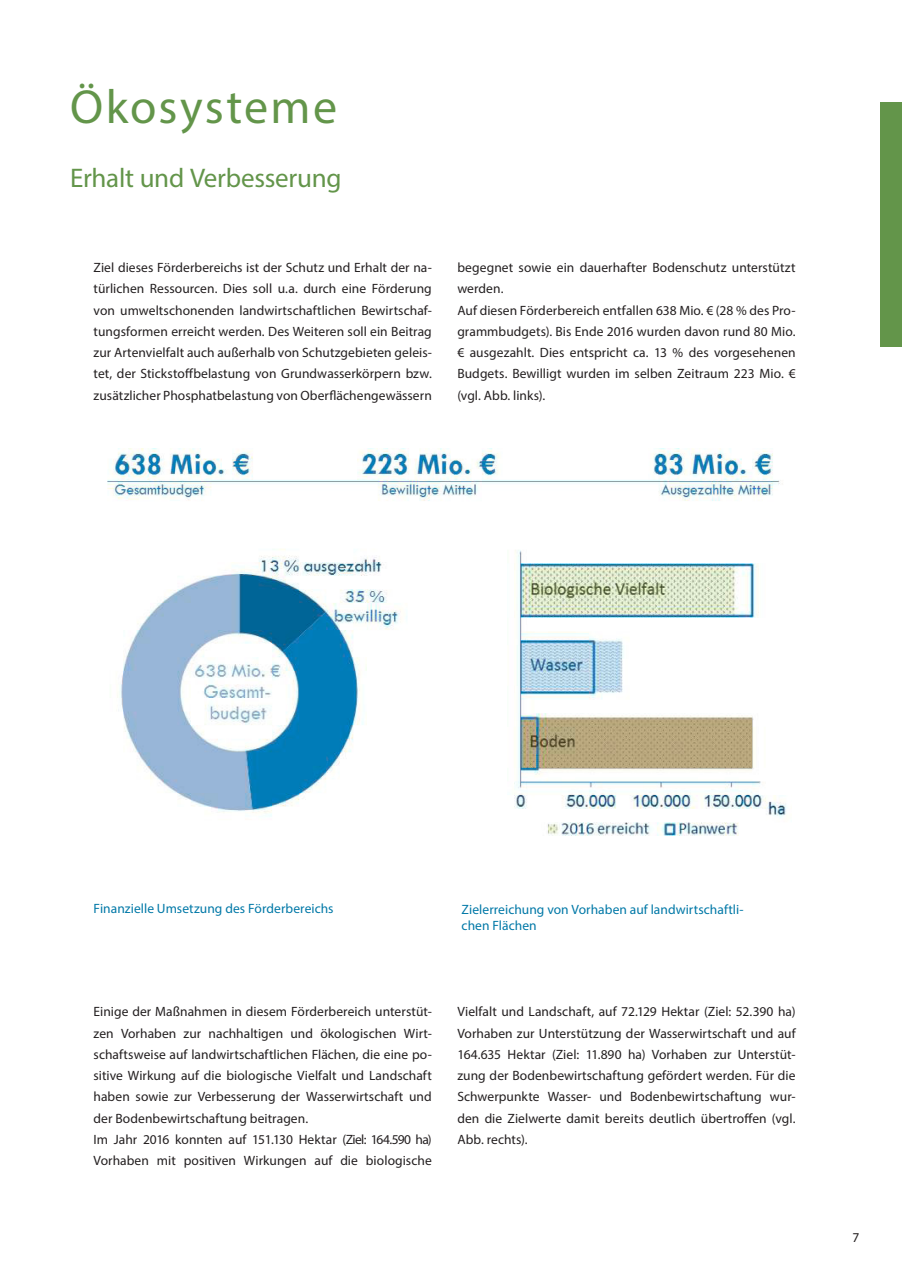
<style>
.page{position:relative;width:902px;height:1280px;background:#fff}
.page>*{position:absolute;margin:0;border:0;box-sizing:border-box;transform-origin:0 0}
.t1{font:48px "Myriad Pro";letter-spacing:.05em;color:#63954a}
.t2{font:27px "Myriad Pro";letter-spacing:-.01em;color:#63954a}
.t3{font:13.5px/21.3px "Myriad Pro";letter-spacing:.005em;color:#231f20;text-align:justify}
.t4{font:13.5px/16.2px "Myriad Pro";letter-spacing:.005em;color:#0078a7}
</style>
<div class="page">
<div style="left:880px;top:102px;width:21px;height:245px;background:#63954a"></div>
<img style="left:117px;top:549px;width:290px;height:268px">
<img style="left:514px;top:550px;width:273px;height:286px">
<img style="left:107px;top:449px;width:676px;height:52px">
<h1 class="t1" style="left:70px;top:78px;width:268px">Ökosysteme</h1>
<h2 class="t2" style="left:70px;top:161px;width:273px">Erhalt und Verbesserung</h2>
<p class="t3" style="left:94px;top:257px;width:340px">Ziel dieses Förderbereichs ist der Schutz und Erhalt der na&shy;türlichen Ressourcen. Dies soll u.a. durch eine Förderung von umweltschonenden landwirtschaftlichen Bewirtschaf&shy;tungsformen erreicht werden. Des Weiteren soll ein Beitrag zur Artenvielfalt auch außerhalb von Schutzgebieten geleis&shy;tet, der Stickstoffbelastung von Grundwasserkörpern bzw. zusätzlicher Phosphatbelastung von Oberflächengewässern</p>
<p class="t3" style="left:457px;top:257px;width:340px;text-align:left">begegnet sowie ein dauerhafter Bodenschutz unterstützt werden.<br>Auf diesen Förderbereich entfallen 638 Mio. € (28 % des Pro&shy;grammbudgets). Bis Ende 2016 wurden davon rund 80 Mio. € ausgezahlt. Dies entspricht ca. 13 % des vorgesehenen Budgets. Bewilligt wurden im selben Zeitraum 223 Mio. € (vgl. Abb. links).</p>
<p class="t4" style="left:94px;top:900px;width:241px">Finanzielle Umsetzung des Förderbereichs</p>
<p class="t4" style="left:461px;top:901px;width:283px">Zielerreichung von Vorhaben auf landwirtschaftli&shy;chen Flächen</p>
<p class="t3" style="left:94px;top:1001px;width:340px;text-align:left">Einige der Maßnahmen in diesem Förderbereich unterstüt&shy;zen Vorhaben zur nachhaltigen und ökologischen Wirt&shy;schaftsweise auf landwirtschaftlichen Flächen, die eine po&shy;sitive Wirkung auf die biologische Vielfalt und Landschaft haben sowie zur Verbesserung der Wasserwirtschaft und der Bodenbewirtschaftung beitragen.<br>Im Jahr 2016 konnten auf 151.130 Hektar (Ziel: 164.590 ha)<br>Vorhaben mit positiven Wirkungen auf die biologische</p>
<p class="t3" style="left:457px;top:1001px;width:340px">Vielfalt und Landschaft, auf 72.129 Hektar (Ziel: 52.390 ha)<br>Vorhaben zur Unterstützung der Wasserwirtschaft und auf 164.635 Hektar (Ziel: 11.890 ha) Vorhaben zur Unterstüt&shy;zung der Bodenbewirtschaftung gefördert werden. Für die Schwerpunkte Wasser- und Bodenbewirtschaftung wur&shy;den die Zielwerte damit bereits deutlich übertroffen (vgl.<br>Abb. rechts).</p>
<p class="t3" style="left:852px;top:1226px;width:8px">7</p>
</div>
